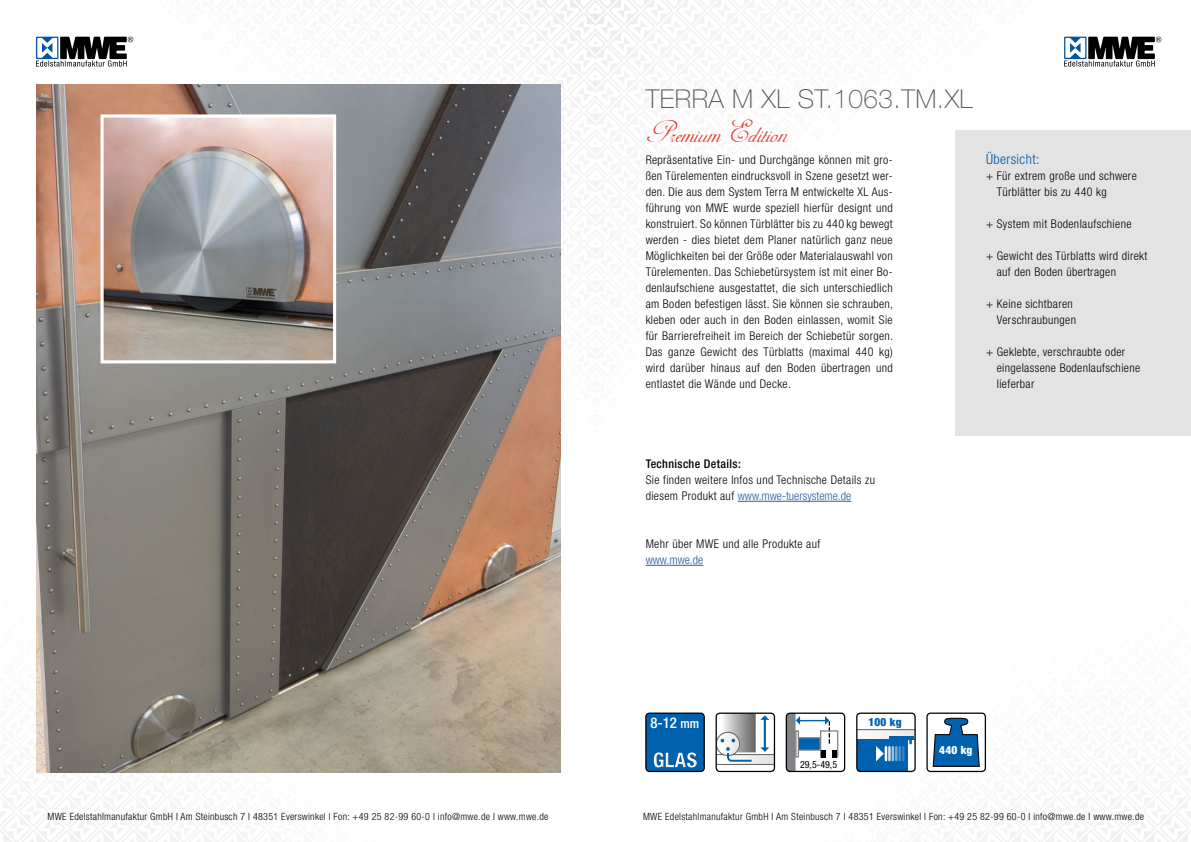
<style>
.page{position:relative;width:1191px;height:842px;background:#fff}
.page>*{position:absolute;margin:0;border:0;box-sizing:border-box;transform-origin:0 0}
.t1{font:36px "Adine Kirnberg Script";color:#e7332a}
.t2{font:100 26px "Helvetica Neue";letter-spacing:.02em;color:#575756}
.t3{font:300 condensed 14px "Helvetica Neue";letter-spacing:.03em;color:#0056a4}
.t4{font:300 condensed 12px/16px "Helvetica Neue";letter-spacing:.03em;color:#000}
.t5{font:500 condensed 12px "Helvetica Neue";letter-spacing:.03em;color:#000}
.t6{font:300 condensed 12px "Helvetica Neue";color:#275b9b}
.t7{font:900 condensed 11.3px "Helvetica Neue";color:#fff}
.t8{font:900 condensed 11.3px "Helvetica Neue";color:#0061af}
.t9{font:300 condensed 10px "Helvetica Neue";letter-spacing:.03em;color:#000}
.t10{font:condensed 10px "Helvetica Neue";color:#000}
.s1{color:#275b9b}
</style>
<div class="page">
<img style="left:0;top:0;width:1191px;height:842px">
<svg style="left:36px;top:37px;width:97px;height:30px"></svg>
<svg style="left:1064px;top:37px;width:97px;height:30px"></svg>
<div style="left:955px;top:130px;width:236px;height:306px;background:#e3e3e3"></div>
<div style="left:645px;top:713px;width:58px;height:58px;background:#0061af"></div>
<div style="left:651px;top:749px;width:47px;height:18px;background:#0061af"></div>
<div style="left:652px;top:751px;width:48px;height:17px;background:#000;opacity:.55"></div>
<div style="left:645px;top:712px;width:60px;height:60px;border:1px solid #000;border-radius:4px"></div>
<div style="left:857px;top:713px;width:58px;height:58px;background:#fff;border-radius:4px"></div>
<div style="left:857px;top:740px;width:50px;height:31px;background:#0061af"></div>
<div style="left:856px;top:712px;width:59px;height:60px;border:1px solid #000;border-radius:4px"></div>
<svg style="left:857px;top:729px;width:58px;height:32px"></svg>
<div style="left:927px;top:713px;width:58px;height:58px;background:#fff;border-radius:4px"></div>
<div style="left:926px;top:712px;width:60px;height:60px;border:1px solid #000;border-radius:4px"></div>
<svg style="left:932px;top:717px;width:48px;height:50px"></svg>
<div style="left:716px;top:713px;width:58px;height:58px;background:#fff;border-radius:4px"></div>
<div style="left:715px;top:712px;width:60px;height:60px;border:1px solid #000;border-radius:4px"></div>
<svg style="left:716px;top:713px;width:58px;height:52px"></svg>
<div style="left:786px;top:713px;width:58px;height:58px;background:#fff;border-radius:4px"></div>
<div style="left:820px;top:730px;width:18px;height:28px;border:1px solid #808285"></div>
<svg style="left:787px;top:714px;width:50px;height:56px"></svg>
<div style="left:785px;top:712px;width:60px;height:60px;border:1px solid #000;border-radius:4px"></div>
<img style="left:36px;top:84px;width:524px;height:688px">
<img style="left:104px;top:118px;width:228px;height:241px">
<div style="left:100px;top:114px;width:236px;height:249px;border:3px solid #fff"></div>
<hr style="left:738px;top:501px;width:113px;height:1px;background:#275b9b">
<hr style="left:645px;top:565px;width:58px;height:1px;background:#275b9b">
<h2 class="t2" style="left:645px;top:84px;width:328px">TERRA M XL ST.1063.TM.XL</h2>
<h1 class="t1" style="left:645px;top:119px;width:144px">Premium Edition</h1>
<p class="t4" style="left:645px;top:152px;width:249px;text-align:justify">Repräsentative Ein- und Durchgänge können mit gro&shy;ßen Türelementen eindrucksvoll in Szene gesetzt wer&shy;den. Die aus dem System Terra M entwickelte XL Aus&shy;führung von MWE wurde speziell hierfür designt und konstruiert. So können Türblätter bis zu 440 kg bewegt werden - dies bietet dem Planer natürlich ganz neue Möglichkeiten bei der Größe oder Materialauswahl von Türelementen. Das Schiebetürsystem ist mit einer Bo&shy;denlaufschiene ausgestattet, die sich unterschiedlich am Boden befestigen lässt. Sie können sie schrauben, kleben oder auch in den Boden einlassen, womit Sie für Barrierefreiheit im Bereich der Schiebetür sorgen.<br>Das ganze Gewicht des Türblatts (maximal 440 kg) wird darüber hinaus auf den Boden übertragen und entlastet die Wände und Decke.</p>
<p class="t5" style="left:645px;top:457px;width:97px">Technische Details:</p>
<p class="t4" style="left:645px;top:472px;width:231px">Sie finden weitere Infos und Technische Details zu diesem Produkt auf <span class="s1">www.mwe-tuersysteme.de</span></p>
<p class="t4" style="left:645px;top:536px;width:176px">Mehr über MWE und alle Produkte auf</p>
<p class="t6" style="left:645px;top:553px;width:59px">www.mwe.de</p>
<p class="t3" style="left:986px;top:151px;width:55px">Übersicht:</p>
<p class="t4" style="left:996px;top:168px;width:141px;text-indent:-11px">+ Für extrem große und schwere<br>Türblätter bis zu 440 kg</p>
<p class="t4" style="left:986px;top:216px;width:147px">+ System mit Bodenlaufschiene</p>
<p class="t4" style="left:996px;top:248px;width:152px;text-indent:-11px">+ Gewicht des Türblatts wird direkt auf den Boden übertragen</p>
<p class="t4" style="left:986px;top:296px;width:92px;text-align:right">+ Keine sichtbaren<br>Verschraubungen</p>
<p class="t4" style="left:996px;top:344px;width:145px;text-indent:-11px">+ Geklebte, verschraubte oder eingelassene Bodenlaufschiene lieferbar</p>
<p class="t10" style="left:800px;top:759px;width:39px">29,5-49,5</p>
<p class="t8" style="left:868px;top:715px;width:35px">100 kg</p>
<p class="t7" style="left:939px;top:743px;width:35px">440 kg</p>
<p class="t9" style="left:48px;top:811px;width:502px">MWE Edelstahlmanufaktur GmbH I Am Steinbusch 7 I 48351 Everswinkel I Fon: +49 25 82-99 60-0 I info@mwe.de I www.mwe.de</p>
<p class="t9" style="left:643px;top:811px;width:502px">MWE Edelstahlmanufaktur GmbH I Am Steinbusch 7 I 48351 Everswinkel I Fon: +49 25 82-99 60-0 I info@mwe.de I www.mwe.de</p>
</div>
